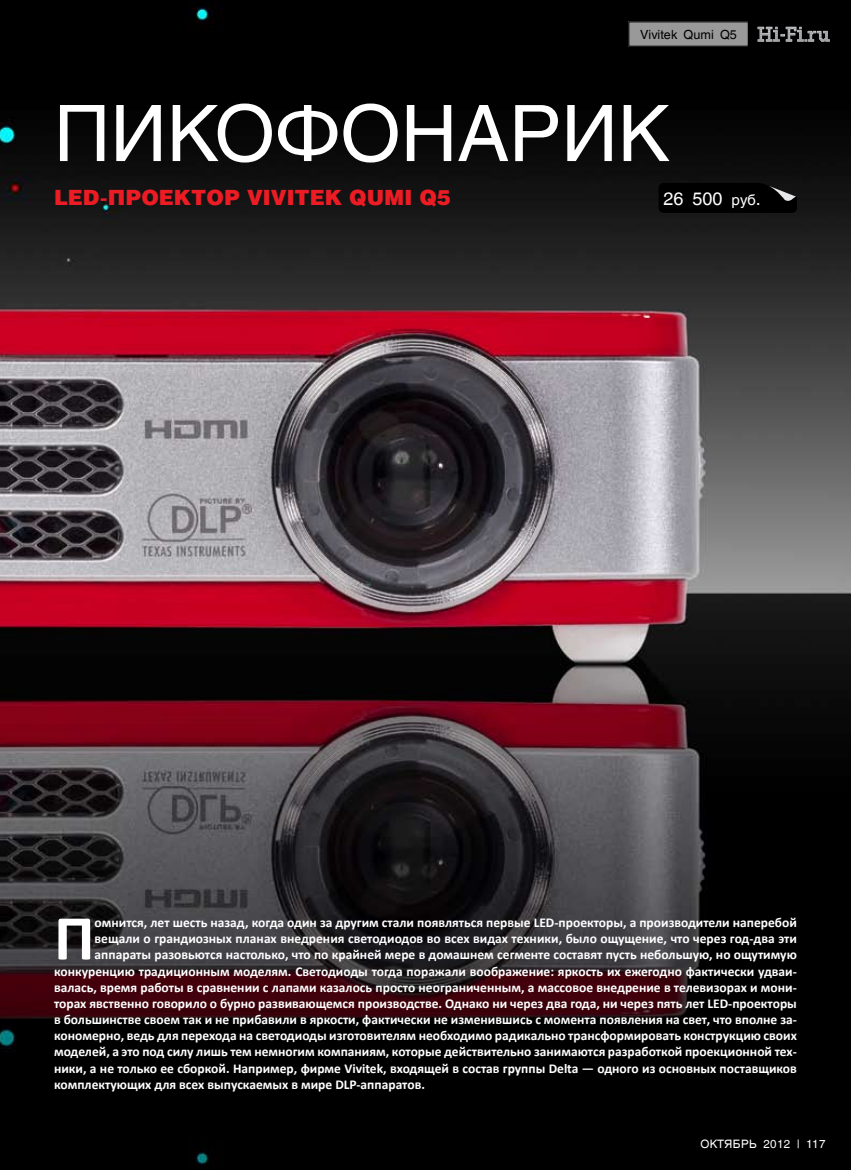
<style>
.page{position:relative;width:851px;height:1170px;background:#fff}
.page>*{position:absolute;margin:0;border:0;box-sizing:border-box;transform-origin:0 0}
.t1{font:78px "AG Helvetica";color:#fff}
.t2{font:700 64.35px "Calibri";color:#fff}
.t3{font:900 21px "Helios";color:#ed1c24}
.t4{font:18px "AG Helvetica";color:#fff}
.t5{font:700 13.5px "Calibri";color:#fff}
.t6{font:12.6px "AG Helvetica Cyr Roman";color:#000}
.t7{font:11.55px "AG Helvetica";letter-spacing:.03em;color:#fff}
.s1{font-size:15px}
</style>
<div class="page">
<img style="left:0;top:0;width:850px;height:1169px">
<svg style="left:658px;top:183px;width:138px;height:30px"></svg>
<div style="left:628px;top:21px;width:222px;height:26px;background:#999"></div>
<div style="left:628px;top:21px;width:120px;height:26px;border:1px solid #000"></div>
<div style="left:748px;top:21px;width:102px;height:26px;background:#000"></div>
<svg style="left:757px;top:27px;width:72px;height:15px"></svg>
<p class="t6" style="left:640px;top:27px;width:98px">Vivitek Qumi Q5</p>
<h1 class="t1" style="left:54px;top:91px;width:604px">Пикофонарик</h1>
<h3 class="t3" style="left:54px;top:184px;width:223px">LED-ПРОЕКТОР VIVITEK</h3>
<h3 class="t3" style="left:349px;top:184px;width:103px">QUMI Q5</h3>
<h3 class="t4" style="left:663px;top:188px;width:99px">26 500 <span class="s1">руб</span>.</h3>
<h2 class="t2" style="left:54px;top:898px;width:42px">П</h2>
<p class="t5" style="left:95px;top:914px;width:703px">омнится, лет шесть назад, когда один за другим стали появляться первые LED-проекторы, а производители наперебой</p>
<p class="t5" style="left:95px;top:930px;width:703px">вещали о грандиозных планах внедрения светодиодов во всех видах техники, было ощущение, что через год-два эти</p>
<p class="t5" style="left:95px;top:946px;width:703px">аппараты разовьются настолько, что по крайней мере в домашнем сегменте составят пусть небольшую, но ощутимую</p>
<p class="t5" style="left:54px;top:962px;width:744px">конкуренцию традиционным моделям. Светодиоды тогда поражали воображение: яркость их ежегодно фактически удваи-</p>
<p class="t5" style="left:54px;top:978px;width:744px">валась, время работы в сравнении с лапами казалось просто неограниченным, а массовое внедрение в телевизорах и мони-</p>
<p class="t5" style="left:54px;top:994px;width:744px">торах явственно говорило о бурно развивающемся производстве. Однако ни через два года, ни через пять лет LED-проекторы</p>
<p class="t5" style="left:54px;top:1011px;width:744px">в большинстве своем так и не прибавили в яркости, фактически не изменившись с момента появления на свет, что вполне за-</p>
<p class="t5" style="left:54px;top:1027px;width:744px">кономерно, ведь для перехода на светодиоды изготовителям необходимо радикально трансформировать конструкцию своих</p>
<p class="t5" style="left:54px;top:1043px;width:744px">моделей, а это под силу лишь тем немногим компаниям, которые действительно занимаются разработкой проекционной тех-</p>
<p class="t5" style="left:54px;top:1059px;width:744px">ники, а не только ее сборкой. Например, фирме Vivitek, входящей в состав группы Delta — одного из основных поставщиков</p>
<p class="t5" style="left:54px;top:1075px;width:372px">комплектующих для всех выпускаемых в мире DLP-аппаратов.</p>
<p class="t7" style="left:700px;top:1137px;width:126px">октябрь 2012 | 117</p>
</div>
